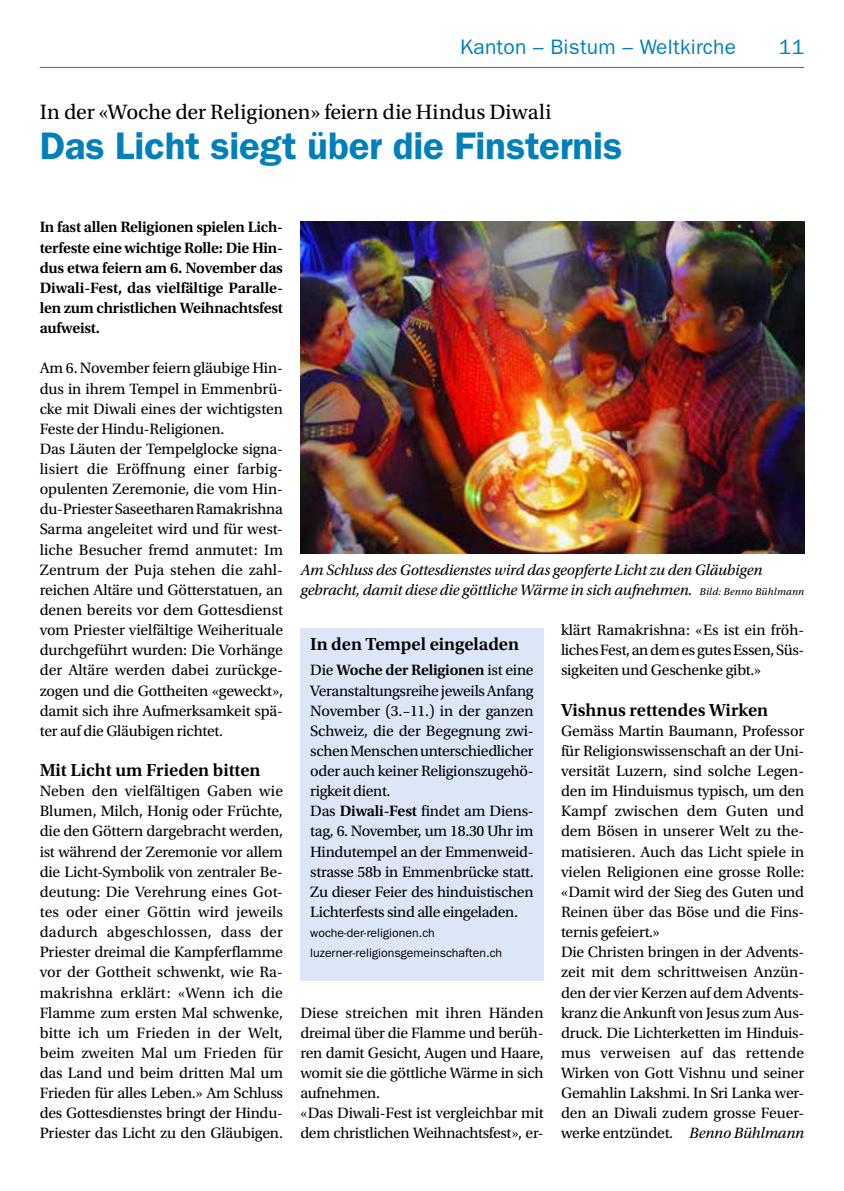
<style>
.page{position:relative;width:844px;height:1191px;background:#fff}
.page>*{position:absolute;margin:0;border:0;box-sizing:border-box;transform-origin:0 0}
.t1{font:600 38.5px "ITC Franklin Gothic Std";letter-spacing:-.005em;color:#0080ba}
.t2{font:21.88px "Utopia Std";letter-spacing:-.005em;color:#000}
.t3{font:21px "ITC Franklin Gothic Std";letter-spacing:.01em;color:#0080ba}
.t4{font:600 18.38px "Utopia Std";color:#000}
.t5{font:15.75px/20.1px "Utopia Std";letter-spacing:-.01em;color:#000}
.t6{font:600 15.75px/20.1px "Utopia Std";letter-spacing:-.015em;color:#000;text-align:justify}
.t7{font:italic 15.75px/20.1px "Utopia Std";letter-spacing:-.01em;color:#000}
.t8{font:12.25px/20.1px "ITC Franklin Gothic Std";color:#000}
.s1{font-size:10.5px}
.s2{font-style:italic}
.s3{font-weight:600}
</style>
<div class="page">
<hr style="left:40px;top:67px;width:764px;height:1px;background:#0080ba">
<img style="left:300px;top:221px;width:504px;height:332px">
<div style="left:300px;top:629px;width:243px;height:352px;background:#dce6f7"></div>
<h3 class="t3" style="left:460px;top:35px;width:277px">Kanton – Bistum – Weltkirche</h3>
<h3 class="t3" style="left:778px;top:35px;width:27px">11</h3>
<h2 class="t2" style="left:40px;top:100px;width:513px">In der «Woche der Religionen» feiern die Hindus Diwali</h2>
<h1 class="t1" style="left:40px;top:123px;width:584px">Das Licht siegt über die Finsternis</h1>
<p class="t6" style="left:40px;top:217px;width:245px">In fast allen Religionen spielen Lich&shy;terfeste eine wichtige Rolle: Die Hin&shy;dus etwa feiern am 6. November das Diwali-Fest, das vielfältige Paralle&shy;len zum christlichen Weihnachtsfest aufweist.</p>
<p class="t5" style="left:40px;top:358px;width:245px">Am 6. November feiern gläubige Hin&shy;dus in ihrem Tempel in Emmenbrü&shy;cke mit Diwali eines der wichtigsten Feste der Hindu-Religionen.<br>Das Läuten der Tempelglocke signa&shy;lisiert die Eröffnung einer farbig&shy;opulenten Zeremonie, die vom Hin&shy;du-Priester Saseetharen Ramakrishna Sarma angeleitet wird und für west&shy;liche Besucher fremd anmutet: Im Zentrum der Puja stehen die zahl&shy;reichen Altäre und Götterstatuen, an denen bereits vor dem Gottesdienst vom Priester vielfältige Weiherituale durchgeführt wurden: Die Vorhänge der Altäre werden dabei zurückge&shy;zogen und die Gottheiten «geweckt», damit sich ihre Aufmerksamkeit spä&shy;ter auf die Gläubigen richtet.</p>
<p class="t4" style="left:40px;top:759px;width:222px">Mit Licht um Frieden bitten</p>
<p class="t5" style="left:40px;top:781px;width:245px">Neben den vielfältigen Gaben wie Blumen, Milch, Honig oder Früchte, die den Göttern dargebracht werden, ist während der Zeremonie vor allem die Licht-Symbolik von zentraler Be&shy;deutung: Die Verehrung eines Got&shy;tes oder einer Göttin wird jeweils dadurch abgeschlossen, dass der Priester dreimal die Kampferflamme vor der Gottheit schwenkt, wie Ra&shy;makrishna erklärt: «Wenn ich die Flamme zum ersten Mal schwenke, bitte ich um Frieden in der Welt, beim zweiten Mal um Frieden für das Land und beim dritten Mal um Frieden für alles Leben.» Am Schluss des Gottesdienstes bringt der Hindu-Priester das Licht zu den Gläubigen.</p>
<p class="t7" style="left:300px;top:560px;width:505px">Am Schluss des Gottesdienstes wird das geopferte Licht zu den Gläubigen gebracht, damit diese die göttliche Wärme in sich aufnehmen. <span class="s1">Bild: Benno Bühlmann</span></p>
<p class="t5" style="left:561px;top:620px;width:245px">klärt Ramakrishna: «Es ist ein fröh&shy;liches Fest, an dem es gutes Essen, Süs&shy;sigkeiten und Geschenke gibt.»</p>
<p class="t4" style="left:561px;top:699px;width:209px">Vishnus rettendes Wirken</p>
<p class="t5" style="left:561px;top:721px;width:245px">Gemäss Martin Baumann, Professor für Religionswissenschaft an der Uni&shy;versität Luzern, sind solche Legen&shy;den im Hinduismus typisch, um den Kampf zwischen dem Guten und dem Bösen in unserer Welt zu the&shy;matisieren. Auch das Licht spiele in vielen Religionen eine grosse Rolle: «Damit wird der Sieg des Guten und Reinen über das Böse und die Fins&shy;ternis gefeiert.»<br>Die Christen bringen in der Advents&shy;zeit mit dem schrittweisen Anzün&shy;den der vier Kerzen auf dem Advents&shy;kranz die Ankunft von Jesus zum Aus&shy;druck. Die Lichterketten im Hinduis&shy;mus verweisen auf das rettende Wirken von Gott Vishnu und seiner Gemahlin Lakshmi. In Sri Lanka wer&shy;den an Diwali zudem grosse Feuer&shy;werke entzündet. <span class="s2">Benno Bühlmann</span></p>
<p class="t4" style="left:310px;top:633px;width:210px">In den Tempel eingeladen</p>
<p class="t5" style="left:310px;top:660px;width:225px">Die <span class="s3">Woche der Religionen</span> ist eine<br>Veranstaltungsreihe jeweils Anfang<br>November (3.–11.) in der ganzen<br>Schweiz, die der Begegnung zwi&shy;schen Menschen unterschiedlicher oder auch keiner Religionszugehö&shy;rigkeit dient.<br>Das <span class="s3">Diwali-Fest</span> findet am Diens&shy;tag, 6. November, um 18.30 Uhr im<br>Hindutempel an der Emmenweid&shy;strasse 58b in Emmenbrücke statt.<br>Zu dieser Feier des hinduistischen<br>Lichterfests sind alle eingeladen.</p>
<p class="t8" style="left:310px;top:923px;width:193px">woche-der-religionen.ch luzerner-religionsgemeinschaften.ch</p>
<p class="t5" style="left:300px;top:1002px;width:245px">Diese streichen mit ihren Händen dreimal über die Flamme und berüh&shy;ren damit Gesicht, Augen und Haare, womit sie die göttliche Wärme in sich aufnehmen.<br>«Das Diwali-Fest ist vergleichbar mit dem christlichen Weihnachtsfest», er-</p>
</div>
